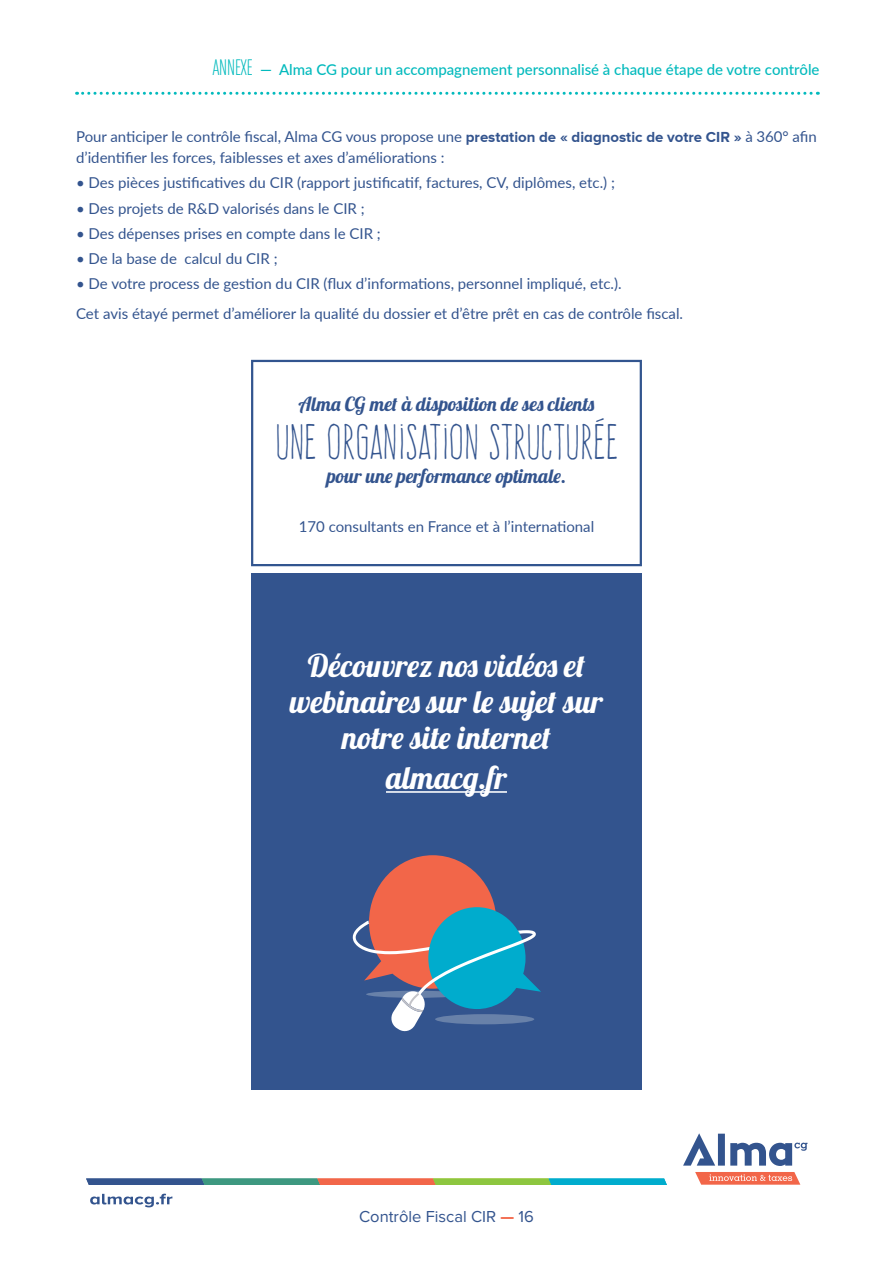
<style>
.page{position:relative;width:893px;height:1263px;background:#fff}
.page>*{position:absolute;margin:0;border:0;box-sizing:border-box;transform-origin:0 0}
.t1{font:43.5px "Frente H1";color:#33548e}
.t2{font:31.5px/36px "Lobster 1.4";letter-spacing:.015em;color:#fff;text-align:center}
.t3{font:19.5px "Lobster 1.4";color:#33548e}
.t4{font:16.5px "Proxima Nova";color:#33548e}
.t5{font:15px/21px "Lato";color:#33548e}
.t6{font:500 15px "Lato";color:#03babd}
.s1{font-family:"Chalet Comprime Milan Eighty";font-weight:400;font-size:24px}
.s2{font-family:"Proxima Nova A";font-weight:700}
.s3{font-family:"Proxima Nova A";font-weight:700;color:#f26649}
</style>
<div class="page">
<svg style="left:695px;top:1172px;width:105px;height:13px"></svg>
<svg style="left:683px;top:1133px;width:124px;height:33px"></svg>
<svg style="left:86px;top:1178px;width:581px;height:7px;background:#69917e"></svg>
<svg style="left:90px;top:1194px;width:82px;height:13px"></svg>
<svg style="left:77px;top:92px;width:741px;height:3px"></svg>
<div style="left:251px;top:360px;width:391px;height:206px;border:2px solid #32558f"></div>
<div style="left:251px;top:573px;width:391px;height:516px;background:#33548e"></div>
<svg style="left:353px;top:855px;width:188px;height:177px"></svg>
<hr style="left:386px;top:791px;width:121px;height:2px;background:#fff">
<p class="t6" style="left:213px;top:58px;width:608px"><span class="s1">ANNEXE</span> — Alma CG pour un accompagnement personnalisé à chaque étape de votre contrôle</p>
<p class="t5" style="left:76px;top:126px;width:742px">Pour anticiper le contrôle fiscal, Alma CG vous propose une <span class="s2">prestation de « diagnostic de votre CIR »</span> à 360° afin d’identifier les forces, faiblesses et axes d’améliorations :</p>
<p class="t5" style="left:76px;top:172px;width:540px">• Des pièces justificatives du CIR (rapport justificatif, factures, CV, diplômes, etc.) ;</p>
<p class="t5" style="left:76px;top:197px;width:290px">• Des projets de R&amp;D valorisés dans le CIR ;</p>
<p class="t5" style="left:76px;top:222px;width:306px">• Des dépenses prises en compte dans le CIR ;</p>
<p class="t5" style="left:76px;top:247px;width:203px">• De la base de calcul du CIR ;</p>
<p class="t5" style="left:76px;top:268px;width:609px;line-height:29.5px">• De votre process de gestion du CIR (flux d’informations, personnel impliqué, etc.).<br>Cet avis étayé permet d’améliorer la qualité du dossier et d’être prêt en cas de contrôle fiscal.</p>
<h3 class="t3" style="left:299px;top:392px;width:297px">Alma CG met à disposition de ses clients</h3>
<h1 class="t1" style="left:275px;top:417px;width:345px">UNE ORGANISATION STRUCTURÉE</h1>
<h3 class="t3" style="left:327px;top:464px;width:241px">pour une performance optimale.</h3>
<p class="t5" style="left:299px;top:516px;width:297px">170 consultants en France et à l’international</p>
<h2 class="t2" style="left:290px;top:647px;width:315px">Découvrez nos vidéos et webinaires sur le sujet sur notre site internet</h2>
<h2 class="t2" style="left:386px;top:759px;width:122px">almacg.fr</h2>
<p class="t4" style="left:359px;top:1209px;width:176px">Contrôle Fiscal CIR <span class="s3">—</span> 16</p>
</div>
